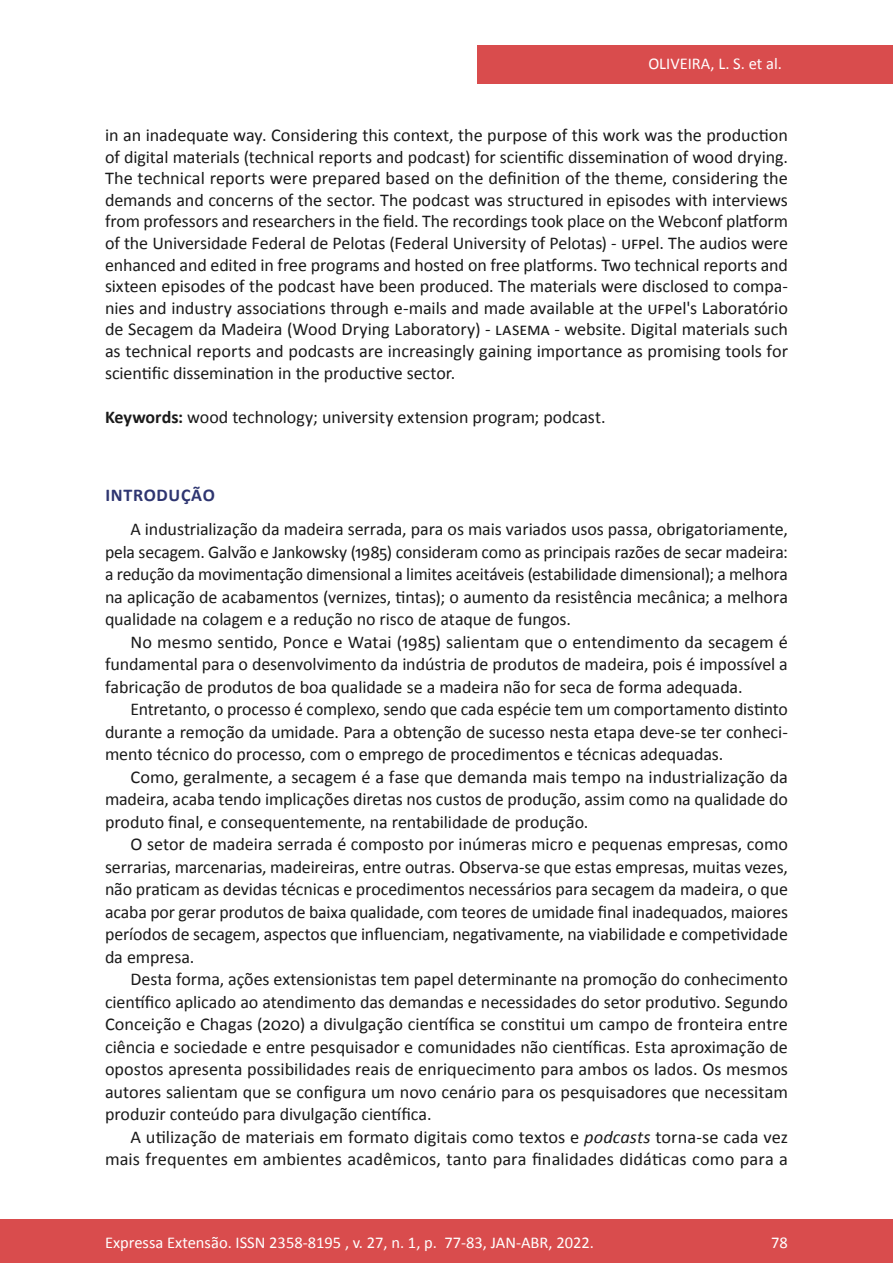
<style>
.page{position:relative;width:893px;height:1263px;background:#fff}
.page>*{position:absolute;margin:0;border:0;box-sizing:border-box;transform-origin:0 0}
.t1{font:18px/22.5px "Calibri";letter-spacing:-.005em;color:#1a1a1a;text-align:justify}
.t2{font:700 18px "Calibri";letter-spacing:.04em;color:#2e3570}
.t3{font:16.5px "Calibri";color:#fff}
.s1{font-weight:700}
.s2{font-style:italic}
</style>
<div class="page">
<div style="left:477px;top:45px;width:416px;height:39px;background:#d94c4d"></div>
<div style="left:0;top:1219px;width:893px;height:44px;background:#d94c4d"></div>
<p class="t3" style="left:648px;top:53px;width:135px">OLIVEIRA, L. S. et al.</p>
<p class="t1" style="left:105px;top:124px;width:684px;line-height:21.6px">in an inadequate way. Considering this context, the purpose of this work was the production of digital materials (technical reports and podcast) for scientific dissemination of wood drying.<br>The technical reports were prepared based on the definition of the theme, considering the demands and concerns of the sector. The podcast was structured in episodes with interviews from professors and researchers in the field. The recordings took place on the Webconf platform of the Universidade Federal de Pelotas (Federal University of Pelotas) - UFPel. The audios were enhanced and edited in free programs and hosted on free platforms. Two technical reports and sixteen episodes of the podcast have been produced. The materials were disclosed to compa&shy;nies and industry associations through e-mails and made available at the UFPel's Laboratório de Secagem da Madeira (Wood Drying Laboratory) - LASEMA - website. Digital materials such as technical reports and podcasts are increasingly gaining importance as promising tools for scientific dissemination in the productive sector.</p>
<p class="t1" style="left:105px;top:406px;width:502px"><span class="s1">Keywords:</span> wood technology; university extension program; podcast.</p>
<p class="t2" style="left:105px;top:483px;width:111px">INTRODUÇÃO</p>
<p class="t1" style="left:105px;top:518px;width:684px;text-indent:26px">A industrialização da madeira serrada, para os mais variados usos passa, obrigatoriamente, pela secagem. Galvão e Jankowsky (1985) consideram como as principais razões de secar madeira: a redução da movimentação dimensional a limites aceitáveis (estabilidade dimensional); a melhora na aplicação de acabamentos (vernizes, tintas); o aumento da resistência mecânica; a melhora qualidade na colagem e a redução no risco de ataque de fungos.</p>
<p class="t1" style="left:105px;top:631px;width:684px;text-indent:26px">No mesmo sentido, Ponce e Watai (1985) salientam que o entendimento da secagem é fundamental para o desenvolvimento da indústria de produtos de madeira, pois é impossível a fabricação de produtos de boa qualidade se a madeira não for seca de forma adequada.</p>
<p class="t1" style="left:105px;top:698px;width:684px;text-indent:26px">Entretanto, o processo é complexo, sendo que cada espécie tem um comportamento distinto durante a remoção da umidade. Para a obtenção de sucesso nesta etapa deve-se ter conheci&shy;mento técnico do processo, com o emprego de procedimentos e técnicas adequadas.</p>
<p class="t1" style="left:105px;top:766px;width:684px;text-indent:26px">Como, geralmente, a secagem é a fase que demanda mais tempo na industrialização da madeira, acaba tendo implicações diretas nos custos de produção, assim como na qualidade do produto final, e consequentemente, na rentabilidade de produção.</p>
<p class="t1" style="left:105px;top:833px;width:684px;text-indent:26px">O setor de madeira serrada é composto por inúmeras micro e pequenas empresas, como serrarias, marcenarias, madeireiras, entre outras. Observa-se que estas empresas, muitas vezes, não praticam as devidas técnicas e procedimentos necessários para secagem da madeira, o que acaba por gerar produtos de baixa qualidade, com teores de umidade final inadequados, maiores períodos de secagem, aspectos que influenciam, negativamente, na viabilidade e competividade da empresa.</p>
<p class="t1" style="left:105px;top:968px;width:684px;text-indent:26px">Desta forma, ações extensionistas tem papel determinante na promoção do conhecimento científico aplicado ao atendimento das demandas e necessidades do setor produtivo. Segundo Conceição e Chagas (2020) a divulgação científica se constitui um campo de fronteira entre ciência e sociedade e entre pesquisador e comunidades não científicas. Esta aproximação de opostos apresenta possibilidades reais de enriquecimento para ambos os lados. Os mesmos autores salientam que se configura um novo cenário para os pesquisadores que necessitam produzir conteúdo para divulgação científica.</p>
<p class="t1" style="left:105px;top:1126px;width:684px;text-align:right">A utilização de materiais em formato digitais como textos e <span class="s2">podcasts</span> torna-se cada vez mais frequentes em ambientes acadêmicos, tanto para finalidades didáticas como para a</p>
<p class="t3" style="left:105px;top:1231px;width:491px">Expressa Extensão. ISSN 2358-8195 , v. 27, n. 1, p. 77-83, JAN-ABR, 2022.</p>
<p class="t3" style="left:771px;top:1231px;width:18px">78</p>
</div>
